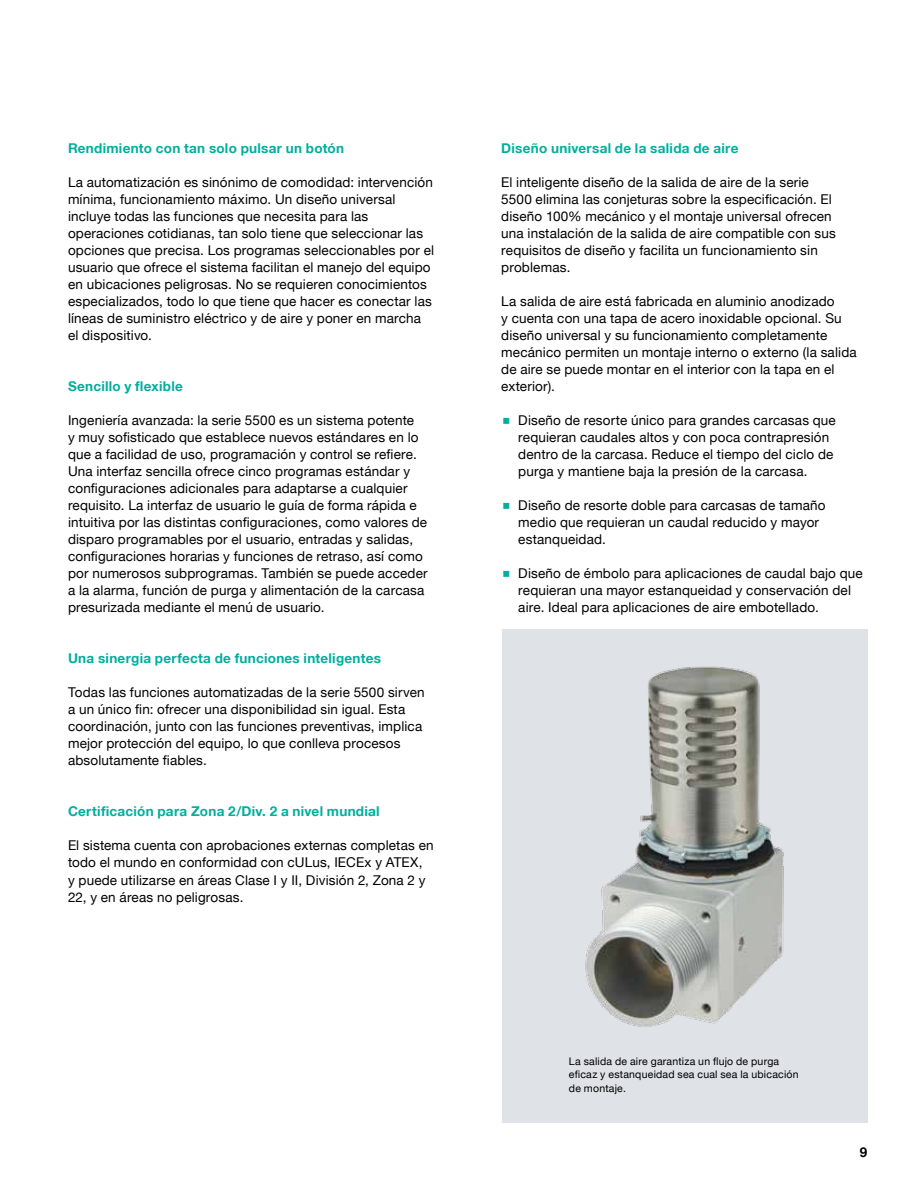
<style>
.page{position:relative;width:918px;height:1188px;background:#fff}
.page>*{position:absolute;margin:0;border:0;box-sizing:border-box;transform-origin:0 0}
.t1{font:13.5px/17px "Helvetica Neue LT";letter-spacing:.01em;color:#000}
.t2{font:700 13.5px "Helvetica Neue LT";letter-spacing:.02em;color:#00ae9d}
.t3{font:700 13.5px "Helvetica Neue LT";color:#000}
.t4{font:10.5px/13.6px "Helvetica Neue LT";letter-spacing:.02em;color:#000}
</style>
<div class="page">
<div style="left:502px;top:629px;width:365px;height:494px;background:#dfe2e6"></div>
<img style="left:585px;top:666px;width:199px;height:361px">
<p class="t2" style="left:68px;top:140px;width:278px">Rendimiento con tan solo pulsar un botón</p>
<p class="t1" style="left:68px;top:174px;width:368px">La automatización es sinónimo de comodidad: intervención mínima, funcionamiento máximo. Un diseño universal incluye todas las funciones que necesita para las operaciones cotidianas, tan solo tiene que seleccionar las opciones que precisa. Los programas seleccionables por el usuario que ofrece el sistema facilitan el manejo del equipo en ubicaciones peligrosas. No se requieren conocimientos especializados, todo lo que tiene que hacer es conectar las líneas de suministro eléctrico y de aire y poner en marcha el dispositivo.</p>
<p class="t2" style="left:68px;top:378px;width:116px">Sencillo y flexible</p>
<p class="t1" style="left:68px;top:412px;width:361px">Ingeniería avanzada: la serie 5500 es un sistema potente<br>y muy sofisticado que establece nuevos estándares en lo que a facilidad de uso, programación y control se refiere.<br>Una interfaz sencilla ofrece cinco programas estándar y configuraciones adicionales para adaptarse a cualquier requisito. La interfaz de usuario le guía de forma rápida e intuitiva por las distintas configuraciones, como valores de disparo programables por el usuario, entradas y salidas, configuraciones horarias y funciones de retraso, así como por numerosos subprogramas. También se puede acceder a la alarma, función de purga y alimentación de la carcasa presurizada mediante el menú de usuario.</p>
<p class="t2" style="left:68px;top:650px;width:314px">Una sinergia perfecta de funciones inteligentes</p>
<p class="t1" style="left:68px;top:684px;width:358px">Todas las funciones automatizadas de la serie 5500 sirven a un único fin: ofrecer una disponibilidad sin igual. Esta coordinación, junto con las funciones preventivas, implica mejor protección del equipo, lo que conlleva procesos absolutamente fiables.</p>
<p class="t2" style="left:68px;top:803px;width:313px">Certificación para Zona 2/Div. 2 a nivel mundial</p>
<p class="t1" style="left:68px;top:837px;width:367px">El sistema cuenta con aprobaciones externas completas en todo el mundo en conformidad con cULus, IECEx y ATEX,<br>y puede utilizarse en áreas Clase I y II, División 2, Zona 2 y 22, y en áreas no peligrosas.</p>
<p class="t2" style="left:501px;top:140px;width:239px">Diseño universal de la salida de aire</p>
<p class="t1" style="left:501px;top:174px;width:336px">El inteligente diseño de la salida de aire de la serie 5500 elimina las conjeturas sobre la especificación. El diseño 100% mecánico y el montaje universal ofrecen una instalación de la salida de aire compatible con sus requisitos de diseño y facilita un funcionamiento sin problemas.</p>
<p class="t1" style="left:501px;top:293px;width:357px">La salida de aire está fabricada en aluminio anodizado<br>y cuenta con una tapa de acero inoxidable opcional. Su diseño universal y su funcionamiento completamente mecánico permiten un montaje interno o externo (la salida de aire se puede montar en el interior con la tapa en el exterior).</p>
<p class="t1" style="left:518px;top:412px;width:319px">Diseño de resorte único para grandes carcasas que requieran caudales altos y con poca contrapresión dentro de la carcasa. Reduce el tiempo del ciclo de purga y mantiene baja la presión de la carcasa.</p>
<p class="t1" style="left:518px;top:497px;width:309px">Diseño de resorte doble para carcasas de tamaño medio que requieran un caudal reducido y mayor estanqueidad.</p>
<p class="t1" style="left:518px;top:565px;width:346px">Diseño de émbolo para aplicaciones de caudal bajo que requieran una mayor estanqueidad y conservación del aire. Ideal para aplicaciones de aire embotellado.</p>
<p class="t4" style="left:569px;top:1054px;width:231px">La salida de aire garantiza un flujo de purga eficaz y estanqueidad sea cual sea la ubicación de montaje.</p>
<p class="t3" style="left:860px;top:1143px;width:9px">9</p>
</div>
